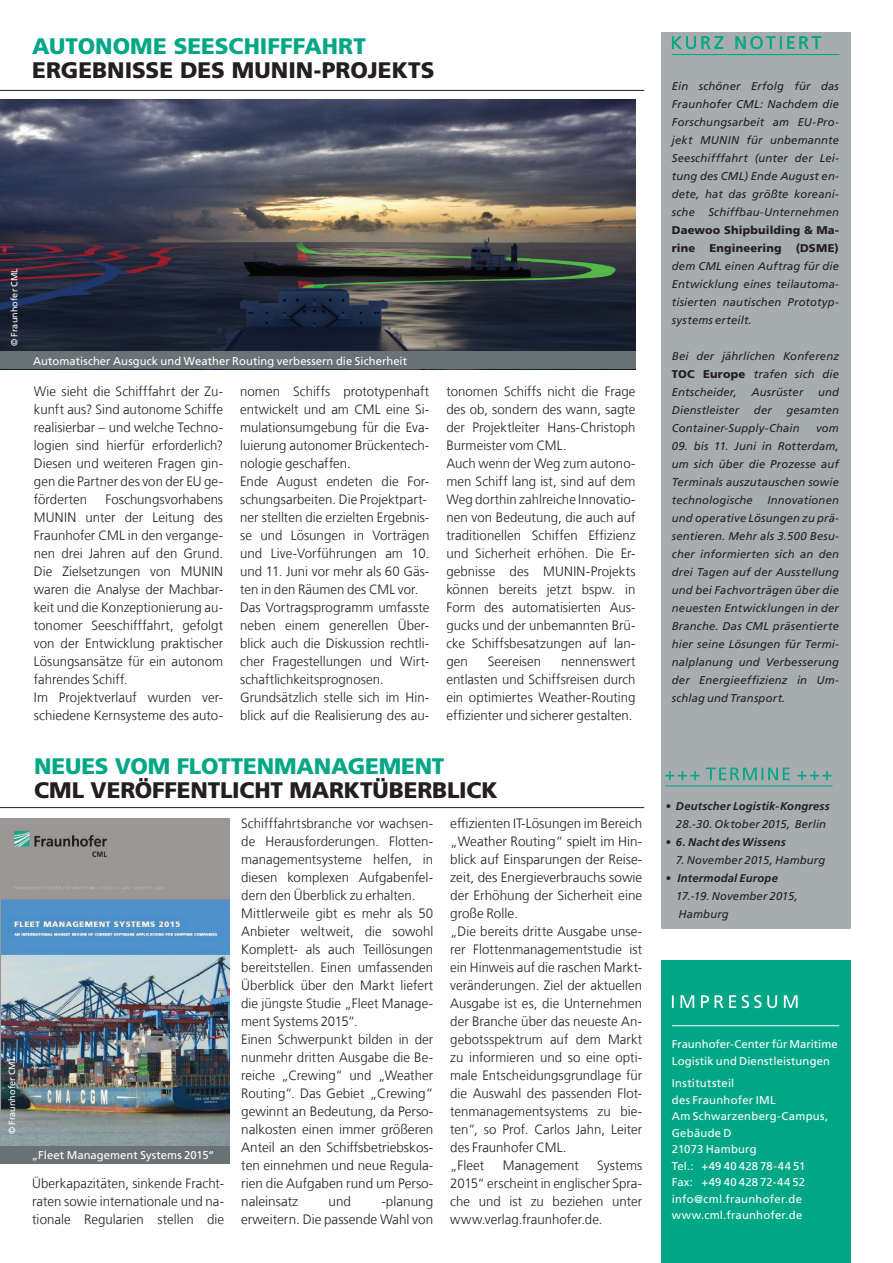
<style>
.page{position:relative;width:893px;height:1263px;background:#fff}
.page>*{position:absolute;margin:0;border:0;box-sizing:border-box;transform-origin:0 0}
.t1{font:900 22.5px "Frutiger LT Com";letter-spacing:-.005em;color:#231f20}
.t2{font:900 22.5px "Frutiger LT Com";letter-spacing:-.005em;color:#00a786}
.t3{font:300 13.5px/18px "Frutiger LT Com";color:#231f20}
.t4{font:italic 11.25px/18px "Frutiger LT Com";letter-spacing:.015em;color:#231f20;text-align:justify}
.t5{font:11.25px/16.5px "Frutiger LT Com";letter-spacing:.015em;color:#fff}
.t6{font:italic 700 11.25px "Frutiger LT Com";letter-spacing:.015em;color:#231f20}
.t7{font:900 11.25px/18px "Frutiger LT Com";letter-spacing:.015em;color:#231f20}
.t8{font:9px "Frutiger LT Com";letter-spacing:.01em;color:#fff}
.s1{font-weight:900;font-style:normal}
</style>
<div class="page">
<div style="left:661px;top:960px;width:189px;height:303px;background:#00a786"></div>
<div style="left:661px;top:32px;width:189px;height:897px;background:#a7acaf"></div>
<svg style="left:672px;top:995px;width:126px;height:13px"></svg>
<hr style="left:672px;top:1025px;width:167px;height:1px;background:#fff">
<svg style="left:665px;top:768px;width:167px;height:12px"></svg>
<hr style="left:665px;top:785px;width:167px;height:1px;background:#00a786">
<hr style="left:0;top:90px;width:644px;height:1px;background:#231f20">
<hr style="left:0;top:807px;width:644px;height:1px;background:#231f20">
<svg style="left:672px;top:36px;width:149px;height:13px"></svg>
<hr style="left:672px;top:54px;width:167px;height:1px;background:#00a786">
<img style="left:0;top:99px;width:636px;height:270px">
<div style="left:0;top:351px;width:635px;height:18px;background:#697275"></div>
<img style="left:0;top:819px;width:230px;height:327px">
<div style="left:0;top:1146px;width:230px;height:17px;background:#697275"></div>
<h1 class="t2" style="left:32px;top:33px;width:335px">AUTONOME SEESCHIFFFAHRT</h1>
<h1 class="t1" style="left:32px;top:57px;width:404px">ERGEBNISSE DES MUNIN-PROJEKTS</h1>
<p class="t8" style="left:9px;top:346px;width:79px;rotate:-90deg">© Fraunhofer CML</p>
<p class="t8" style="left:7px;top:1134px;width:79px;rotate:-90deg">© Fraunhofer CML</p>
<p class="t5" style="left:33px;top:352px;width:376px">Automatischer Ausguck und Weather Routing verbessern die Sicherheit</p>
<p class="t3" style="left:34px;top:382px;width:191px;text-align:justify">Wie sieht die Schifffahrt der Zu&shy;kunft aus? Sind autonome Schiffe realisierbar – und welche Techno&shy;logien sind hierfür erforderlich?<br>Diesen und weiteren Fragen gin&shy;gen die Partner des von der EU ge&shy;förderten</p>
<p class="t3" style="left:34px;top:490px;width:191px;text-indent:71px">Foschungsvorhabens<br>MUNIN unter der Leitung des<br>Fraunhofer CML in den vergange&shy;nen drei Jahren auf den Grund.<br>Die Zielsetzungen von MUNIN waren die Analyse der Machbar&shy;keit und die Konzeptionierung au&shy;tonomer Seeschifffahrt, gefolgt von der Entwicklung praktischer<br>Lösungsansätze für ein autonom fahrendes Schiff.<br>Im Projektverlauf wurden ver&shy;schiedene Kernsysteme des auto-</p>
<p class="t3" style="left:240px;top:382px;width:191px">nomen Schiffs prototypenhaft entwickelt und am CML eine Si&shy;mulationsumgebung für die Eva&shy;luierung autonomer Brückentech&shy;nologie geschaffen.<br>Ende August endeten die For&shy;schungsarbeiten. Die Projektpart&shy;ner stellten die erzielten Ergebnis&shy;se und Lösungen in Vorträgen und Live-Vorführungen am 10. und 11. Juni vor mehr als 60 Gäs&shy;ten in den Räumen des CML vor.<br>Das Vortragsprogramm umfasste neben einem generellen Über&shy;blick auch die Diskussion rechtli&shy;cher Fragestellungen und Wirt&shy;schaftlichkeitsprognosen.<br>Grundsätzlich stelle sich im Hin&shy;blick auf die Realisierung des au-</p>
<p class="t3" style="left:446px;top:382px;width:191px">tonomen Schiffs nicht die Frage des ob, sondern des wann, sagte der Projektleiter Hans-Christoph<br>Burmeister vom CML.<br>Auch wenn der Weg zum autono&shy;men Schiff lang ist, sind auf dem<br>Weg dorthin zahlreiche Innovatio&shy;nen von Bedeutung, die auch auf traditionellen Schiffen Effizienz und Sicherheit erhöhen. Die Er&shy;gebnisse des MUNIN-Projekts können bereits jetzt bspw. in<br>Form des automatisierten Aus&shy;gucks und der unbemannten Brü&shy;cke Schiffsbesatzungen auf lan&shy;gen</p>
<p class="t3" style="left:488px;top:652px;width:55px">Seereisen</p>
<p class="t3" style="left:446px;top:652px;width:191px;text-align:justify;text-indent:115px">nennenswert entlasten und Schiffsreisen durch ein optimiertes Weather-Routing effizienter und sicherer gestalten.</p>
<h1 class="t2" style="left:34px;top:753px;width:412px">NEUES VOM FLOTTENMANAGEMENT</h1>
<h1 class="t1" style="left:34px;top:777px;width:465px">CML VERÖFFENTLICHT MARKTÜBERBLICK</h1>
<p class="t5" style="left:32px;top:1147px;width:184px">„Fleet Management Systems 2015“</p>
<p class="t3" style="left:32px;top:1174px;width:194px;text-align:justify">Überkapazitäten, sinkende Fracht&shy;raten sowie internationale und na&shy;tionale Regularien stellen die</p>
<p class="t3" style="left:241px;top:814px;width:194px">Schifffahrtsbranche vor wachsen&shy;de Herausforderungen. Flotten&shy;managementsysteme helfen, in diesen komplexen Aufgabenfel&shy;dern den Überblick zu erhalten.<br>Mittlerweile gibt es mehr als 50<br>Anbieter weltweit, die sowohl<br>Komplett- als auch Teillösungen bereitstellen. Einen umfassenden<br>Überblick über den Markt liefert die jüngste Studie „Fleet Manage&shy;ment Systems 2015“.<br>Einen Schwerpunkt bilden in der nunmehr dritten Ausgabe die Be&shy;reiche „Crewing“ und „Weather<br>Routing“. Das Gebiet „Crewing“ gewinnt an Bedeutung, da Perso&shy;nalkosten einen immer größeren<br>Anteil an den Schiffsbetriebskos&shy;ten einnehmen und neue Regula&shy;rien die Aufgaben rund um Perso&shy;naleinsatz</p>
<p class="t3" style="left:241px;top:1192px;width:194px;text-align:right">-planung<br>erweitern. Die passende Wahl von</p>
<p class="t3" style="left:329px;top:1192px;width:24px">und</p>
<p class="t3" style="left:450px;top:814px;width:194px">effizienten IT-Lösungen im Bereich „Weather Routing“ spielt im Hin&shy;blick auf Einsparungen der Reise&shy;zeit, des Energieverbrauchs sowie der Erhöhung der Sicherheit eine große Rolle.<br>„Die bereits dritte Ausgabe unse&shy;rer Flottenmanagementstudie ist ein Hinweis auf die raschen Markt&shy;veränderungen. Ziel der aktuellen<br>Ausgabe ist es, die Unternehmen der Branche über das neueste An&shy;gebotsspektrum auf dem Markt zu informieren und so eine opti&shy;male Entscheidungsgrundlage für die Auswahl des passenden Flot&shy;tenmanagementsystems zu bie&shy;ten“, so Prof. Carlos Jahn, Leiter des Fraunhofer CML.<br>„Fleet</p>
<p class="t3" style="left:450px;top:1156px;width:194px;text-align:justify;text-indent:147px">Systems 2015“ erscheint in englischer Spra&shy;che und ist zu beziehen unter www.verlag.fraunhofer.de.</p>
<p class="t3" style="left:503px;top:1156px;width:77px">Management</p>
<p class="t4" style="left:672px;top:77px;width:169px">Ein schöner Erfolg für das Fraunhofer CML: Nachdem die Forschungsarbeit am EU-Pro&shy;jekt MUNIN für unbemannte Seeschifffahrt (unter der Lei&shy;tung des CML) Ende August en&shy;dete, hat das größte koreani&shy;sche Schiffbau-Unternehmen</p>
<p class="t7" style="left:672px;top:221px;width:169px">Daewoo Shipbuilding &amp; Ma&shy;rine Engineering (DSME)</p>
<p class="t4" style="left:672px;top:257px;width:169px">dem CML einen Auftrag für die Entwicklung eines teilautoma&shy;tisierten nautischen Prototyp&shy;systems erteilt.</p>
<p class="t4" style="left:672px;top:347px;width:169px">Bei der jährlichen Konferenz <span class="s1">TOC Europe</span> trafen sich die Entscheider,</p>
<p class="t4" style="left:752px;top:383px;width:53px">Ausrüster</p>
<p class="t4" style="left:818px;top:383px;width:22px">und</p>
<p class="t4" style="left:672px;top:401px;width:69px">Dienstleister</p>
<p class="t4" style="left:754px;top:401px;width:19px">der</p>
<p class="t4" style="left:672px;top:401px;width:169px;text-indent:115px">gesamten<br>Container-Supply-Chain</p>
<p class="t4" style="left:816px;top:419px;width:24px">vom</p>
<p class="t4" style="left:672px;top:437px;width:169px">09. bis 11. Juni in Rotterdam, um sich über die Prozesse auf Terminals auszutauschen sowie technologische</p>
<p class="t4" style="left:672px;top:491px;width:169px;text-indent:95px">Innovationen und operative Lösungen zu prä&shy;sentieren. Mehr als 3.500 Besu&shy;cher informierten sich an den drei Tagen auf der Ausstellung und bei Fachvorträgen über die neuesten Entwicklungen in der Branche. Das CML präsentierte hier seine Lösungen für Termi&shy;nalplanung und Verbesserung der Energieeffizienz in Um&shy;schlag und Transport.</p>
<p class="t6" style="left:665px;top:800px;width:166px">• Deutscher Logistik-Kongress</p>
<p class="t4" style="left:676px;top:815px;width:152px">28.-30. Oktober 2015, Berlin</p>
<p class="t6" style="left:665px;top:836px;width:122px">• 6. Nacht des Wissens</p>
<p class="t4" style="left:676px;top:851px;width:151px">7. November 2015, Hamburg</p>
<p class="t6" style="left:665px;top:872px;width:114px">• Intermodal Europe</p>
<p class="t4" style="left:676px;top:887px;width:123px">17.-19. November 2015,<br>Hamburg</p>
<p class="t5" style="left:672px;top:1036px;width:167px">Fraunhofer-Center für Maritime<br>Logistik und Dienstleistungen</p>
<p class="t5" style="left:672px;top:1075px;width:158px">Institutsteil<br>des Fraunhofer IML<br>Am Schwarzenberg-Campus,<br>Gebäude D<br>21073 Hamburg<br>Tel.: +49 40 428 78-44 51<br>Fax: +49 40 428 72-44 52 info@cml.fraunhofer.de www.cml.fraunhofer.de</p>
</div>
